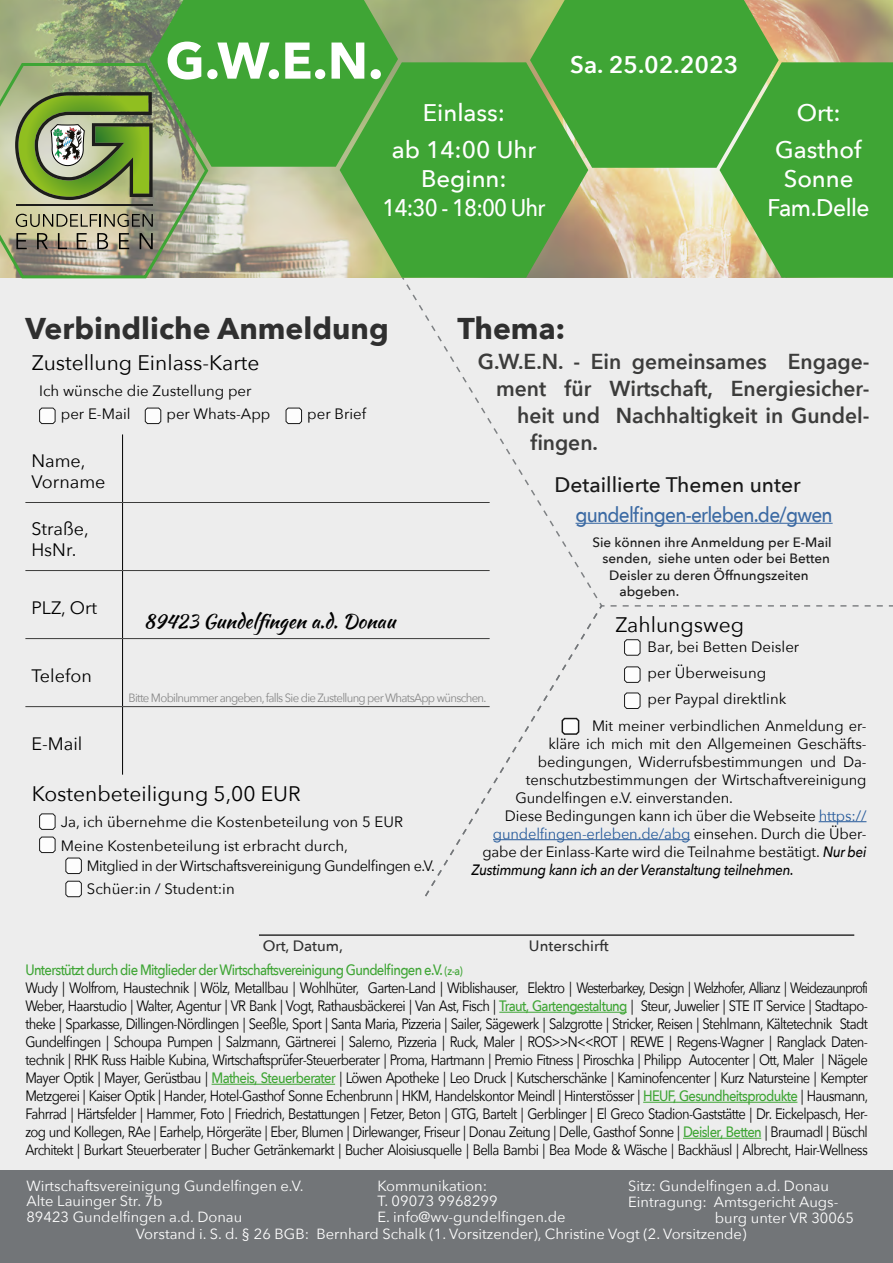
<style>
.page{position:relative;width:893px;height:1263px;background:#ededed}
.page>*{position:absolute;margin:0;border:0;box-sizing:border-box;transform-origin:0 0}
.t1{font:700 51px "Avenir Next";color:#fff}
.t2{font:700 30px "Avenir Next";color:#000}
.t3{font:500 24px/37.3px "Avenir Next";color:#fff;text-align:center}
.t4{font:500 24px/28.8px "Avenir Next";letter-spacing:-.04em;color:#fff;text-align:center}
.t5{font:500 24px/28.8px "Avenir Next";letter-spacing:-.02em;color:#fff;text-align:center}
.t6{font:600 24px "Avenir Next";color:#fff}
.t7{font:600 21.6px "Avenir Next";color:#3c3c3b}
.t8{font:21px "Avenir Next";color:#000}
.t9{font:500 21px "Avenir Next";letter-spacing:-.04em;color:#275b9b;scale:.91 1}
.t10{font:500 21px "Avenir Next";color:#000}
.t11{font:19.5px "Kaushan Script";color:#000}
.t12{font:18px/21.6px "Avenir Next";color:#000}
.t13{font:15px/18px "Avenir Next";letter-spacing:-.05em;color:#000;scale:.87 1}
.t14{font:15px "Avenir Next";letter-spacing:-.01em;color:#000}
.t15{font:15px/23.4px "Avenir Next";color:#000}
.t16{font:15px/23.2px "Avenir Next";letter-spacing:-.03em;color:#000;scale:.96 1}
.t17{font:15px "Avenir Next";letter-spacing:-.01em;color:#275b9b}
.t18{font:italic 500 15px "Avenir Next";letter-spacing:-.02em;color:#000;scale:.89 1}
.t19{font:500 15px "Avenir Next";color:#000}
.t20{font:15px "Avenir Next";letter-spacing:-.05em;color:#000}
.t21{font:14.7px/15.8px "Avenir Next";color:#fff}
.t22{font:500 13.5px "Avenir Next";color:#000}
.t23{font:12px "Avenir Next";letter-spacing:-.06em;color:#878787;scale:.95 1}
.s1{color:#275b9b}
.s2{color:#000}
.s3{font-weight:500;font-style:italic}
.s4{font-weight:500;color:#3fa535}
.s5{font-weight:500;font-size:12px;color:#3fa535}
</style>
<div class="page">
<img style="left:0;top:0;width:528px;height:278px">
<div style="left:0;top:1170px;width:893px;height:93px;background:#727578"></div>
<hr style="left:499px;top:1012px;width:128px;height:1px;background:#3fa535">
<hr style="left:212px;top:1084px;width:123px;height:1px;background:#3fa535">
<hr style="left:643px;top:1102px;width:154px;height:1px;background:#3fa535">
<hr style="left:683px;top:1138px;width:78px;height:1px;background:#3fa535">
<hr style="left:122px;top:434px;width:1px;height:68px;background:#000">
<hr style="left:122px;top:503px;width:1px;height:67px;background:#000">
<hr style="left:122px;top:571px;width:1px;height:67px;background:#000">
<hr style="left:122px;top:639px;width:1px;height:67px;background:#000">
<hr style="left:122px;top:707px;width:1px;height:68px;background:#000">
<hr style="left:25px;top:502px;width:98px;height:1px;background:#3c3c3b">
<hr style="left:123px;top:502px;width:367px;height:1px;background:#3c3c3b">
<hr style="left:25px;top:570px;width:98px;height:1px;background:#3c3c3b">
<hr style="left:123px;top:570px;width:367px;height:1px;background:#3c3c3b">
<hr style="left:25px;top:638px;width:98px;height:1px;background:#3c3c3b">
<hr style="left:123px;top:638px;width:367px;height:1px;background:#3c3c3b">
<hr style="left:25px;top:706px;width:98px;height:1px;background:#3c3c3b">
<hr style="left:123px;top:706px;width:367px;height:1px;background:#3c3c3b">
<svg style="left:39px;top:813px;width:17px;height:17px"></svg>
<svg style="left:39px;top:836px;width:17px;height:17px"></svg>
<svg style="left:65px;top:857px;width:17px;height:17px"></svg>
<svg style="left:65px;top:880px;width:17px;height:17px"></svg>
<hr style="left:575px;top:523px;width:258px;height:1px;background:#275b9b">
<svg style="left:39px;top:407px;width:17px;height:17px"></svg>
<svg style="left:145px;top:407px;width:17px;height:17px"></svg>
<svg style="left:285px;top:407px;width:17px;height:17px"></svg>
<hr style="left:819px;top:821px;width:47px;height:1px;background:#275b9b">
<hr style="left:493px;top:839px;width:197px;height:1px;background:#275b9b">
<svg style="left:561px;top:717px;width:19px;height:18px"></svg>
<svg style="left:624px;top:639px;width:17px;height:17px"></svg>
<svg style="left:624px;top:692px;width:17px;height:17px"></svg>
<svg style="left:624px;top:666px;width:17px;height:17px"></svg>
<hr style="left:259px;top:934px;width:595px;height:2px;background:#000">
<svg style="left:528px;top:0;width:365px;height:278px;background:#6fad54"></svg>
<svg style="left:338px;top:60px;width:252px;height:219px;background:#54a643"></svg>
<svg style="left:15px;top:0;width:385px;height:200px;background:#5ea74e"></svg>
<img style="left:0;top:60px;width:210px;height:219px">
<h1 class="t1" style="left:166px;top:17px;width:219px">G.W.E.N.</h1>
<h3 class="t3" style="left:392px;top:93px;width:146px">Einlass:<br>ab 14:00 Uhr</h3>
<h3 class="t4" style="left:383px;top:163px;width:164px">Beginn:<br>14:30 - 18:00 Uhr</h3>
<h3 class="t6" style="left:570px;top:44px;width:170px">Sa. 25.02.2023</h3>
<h3 class="t3" style="left:775px;top:93px;width:88px">Ort:<br>Gasthof</h3>
<h3 class="t5" style="left:768px;top:163px;width:104px">Sonne<br>Fam.Delle</h3>
<h2 class="t2" style="left:25px;top:303px;width:365px">Verbindliche Anmeldung</h2>
<h2 class="t2" style="left:458px;top:303px;width:109px">Thema:</h2>
<h3 class="t7" style="left:478px;top:343px;width:393px">G.W.E.N. - Ein gemeinsames Engage-</h3>
<h3 class="t7" style="left:496px;top:370px;width:375px">ment für Wirtschaft, Energiesicher-</h3>
<h3 class="t7" style="left:517px;top:397px;width:354px">heit und Nachhaltigkeit in Gundel-</h3>
<h3 class="t7" style="left:530px;top:424px;width:69px">fingen.</h3>
<h3 class="t8" style="left:32px;top:345px;width:229px">Zustellung Einlass-Karte</h3>
<p class="t20" style="left:61px;top:401px;width:71px">per E-Mail</p>
<p class="t15" style="left:166px;top:401px;width:106px">per Whats-App</p>
<p class="t15" style="left:307px;top:401px;width:60px">per Brief</p>
<p class="t15" style="left:39px;top:378px;width:214px">Ich wünsche die Zustellung per</p>
<p class="t12" style="left:31px;top:449px;width:76px">Name,<br>Vorname</p>
<p class="t12" style="left:31px;top:517px;width:59px">Straße,<br>HsNr.</p>
<h3 class="t10" style="left:554px;top:466px;width:248px">Detaillierte Themen unter</h3>
<h3 class="t9" style="left:575px;top:496px;width:284px">gundelfingen-erleben.de/gwen</h3>
<p class="t22" style="left:592px;top:531px;width:241px">Sie können ihre Anmeldung per E-Mail</p>
<p class="t22" style="left:602px;top:547px;width:229px">senden, siehe unten oder bei Betten</p>
<p class="t22" style="left:609px;top:563px;width:201px">Deisler zu deren Öffnungszeiten</p>
<p class="t22" style="left:619px;top:580px;width:61px">abgeben.</p>
<p class="t12" style="left:31px;top:596px;width:67px">PLZ, Ort</p>
<h3 class="t11" style="left:144px;top:607px;width:253px">89423 Gundelfingen a.d. Donau</h3>
<h3 class="t8" style="left:615px;top:607px;width:130px">Zahlungsweg</h3>
<p class="t15" style="left:648px;top:634px;width:153px">Bar, bei Betten Deisler</p>
<p class="t15" style="left:648px;top:686px;width:140px">per Paypal direktlink</p>
<p class="t15" style="left:648px;top:660px;width:120px">per Überweisung</p>
<p class="t12" style="left:31px;top:664px;width:62px">Telefon</p>
<p class="t23" style="left:129px;top:688px;width:378px">Bitte Mobilnummer angeben, falls Sie die Zustellung per WhatsApp wünschen.</p>
<p class="t12" style="left:31px;top:732px;width:53px">E-Mail</p>
<h3 class="t8" style="left:32px;top:776px;width:270px">Kostenbeteiligung 5,00 EUR</h3>
<p class="t15" style="left:61px;top:809px;width:344px">Ja, ich übernehme die Kostenbeteilung von 5 EUR<br>Meine Kostenbeteilung ist erbracht durch,</p>
<p class="t16" style="left:87px;top:853px;width:364px">Mitglied in der Wirtschaftsvereinigung Gundelfingen e.V.<br>Schüer:in / Student:in</p>
<p class="t14" style="left:592px;top:713px;width:276px">Mit meiner verbindlichen Anmeldung er-</p>
<p class="t14" style="left:548px;top:731px;width:320px">kläre ich mich mit den Allgemeinen Geschäfts-</p>
<p class="t14" style="left:538px;top:749px;width:330px">bedingungen, Widerrufsbestimmungen und Da-</p>
<p class="t14" style="left:526px;top:767px;width:342px">tenschutzbestimmungen der Wirtschaftvereinigung</p>
<p class="t14" style="left:515px;top:785px;width:219px">Gundelfingen e.V. einverstanden.</p>
<p class="t14" style="left:505px;top:803px;width:363px">Diese Bedingungen kann ich über die Webseite <span class="s1">https://</span></p>
<p class="t17" style="left:493px;top:821px;width:375px">gundelfingen-erleben.de/abg <span class="s2">einsehen. Durch die Über-</span></p>
<p class="t14" style="left:482px;top:839px;width:385px">gabe der Einlass-Karte wird die Teilnahme bestätigt. <span class="s3">Nur bei</span></p>
<p class="t18" style="left:472px;top:857px;width:363px">Zustimmung kann ich an der Veranstaltung teilnehmen.</p>
<p class="t19" style="left:263px;top:933px;width:82px">Ort, Datum,</p>
<p class="t19" style="left:529px;top:933px;width:81px">Unterschirft</p>
<p class="t13" style="left:25px;top:960px;width:970px"><span class="s4">Unterstützt durch die Mitglieder der Wirtschaftsvereinigung Gundelfingen e.V.</span> <span class="s5">(z-a)<br></span>Wudy | Wolfrom, Haustechnik | Wölz, Metallbau | Wohlhüter, Garten-Land | Wiblishauser, Elektro | Westerbarkey, Design | Welzhofer, Allianz | Weidezaunprofi Weber, Haarstudio | Walter, Agentur | VR Bank | Vogt, Rathausbäckerei | Van Ast, Fisch | <span class="s4">Traut, Gartengestaltung</span> | Steur, Juwelier | STE IT Service | Stadtapo&shy;theke | Sparkasse, Dillingen-Nördlingen | Seeßle, Sport | Santa Maria, Pizzeria | Sailer, Sägewerk | Salzgrotte | Stricker, Reisen | Stehlmann, Kältetechnik Stadt Gundelfingen | Schoupa Pumpen | Salzmann, Gärtnerei | Salerno, Pizzeria | Ruck, Maler | ROS&gt;&gt;N&lt;&lt;ROT | REWE | Regens-Wagner | Ranglack Daten&shy;technik | RHK Russ Haible Kubina, Wirtschaftsprüfer-Steuerberater | Proma, Hartmann | Premio Fitness | Piroschka | Philipp Autocenter | Ott, Maler | Nägele Mayer Optik | Mayer, Gerüstbau | <span class="s4">Matheis, Steuerberater</span> | Löwen Apotheke | Leo Druck | Kutscherschänke | Kaminofencenter | Kurz Natursteine | Kempter Metzgerei | Kaiser Optik | Hander, Hotel-Gasthof Sonne Echenbrunn | HKM, Handelskontor Meindl | Hinterstösser | <span class="s4">HEUF, Gesundheitsprodukte</span> | Hausmann, Fahrrad | Härtsfelder | Hammer, Foto | Friedrich, Bestattungen | Fetzer, Beton | GTG, Bartelt | Gerblinger | El Greco Stadion-Gaststätte | Dr. Eickelpasch, Her&shy;zog und Kollegen, RAe | Earhelp, Hörgeräte | Eber, Blumen | Dirlewanger, Friseur | Donau Zeitung | Delle, Gasthof Sonne | <span class="s4">Deisler, Betten</span> | Braumadl | Büschl Architekt | Burkart Steuerberater | Bucher Getränkemarkt | Bucher Aloisiusquelle | Bella Bambi | Bea Mode &amp; Wäsche | Backhäusl | Albrecht, Hair-Wellness</p>
<p class="t21" style="left:26px;top:1177px;width:279px">Wirtschaftsvereinigung Gundelfingen e.V.<br>Alte Lauinger Str. 7b<br>89423 Gundelfingen a.d. Donau</p>
<p class="t21" style="left:377px;top:1177px;width:190px">Kommunikation:<br>T. 09073 9968299<br>E. info@wv-gundelfingen.de</p>
<p class="t21" style="left:628px;top:1177px;width:202px">Sitz: Gundelfingen a.d. Donau</p>
<p class="t21" style="left:628px;top:1193px;width:212px">Eintragung: Amtsgericht Augs-</p>
<p class="t21" style="left:715px;top:1209px;width:141px">burg unter VR 30065</p>
<p class="t21" style="left:136px;top:1226px;width:612px">Vorstand i. S. d. § 26 BGB: Bernhard Schalk (1. Vorsitzender), Christine Vogt (2. Vorsitzende)</p>
</div>
